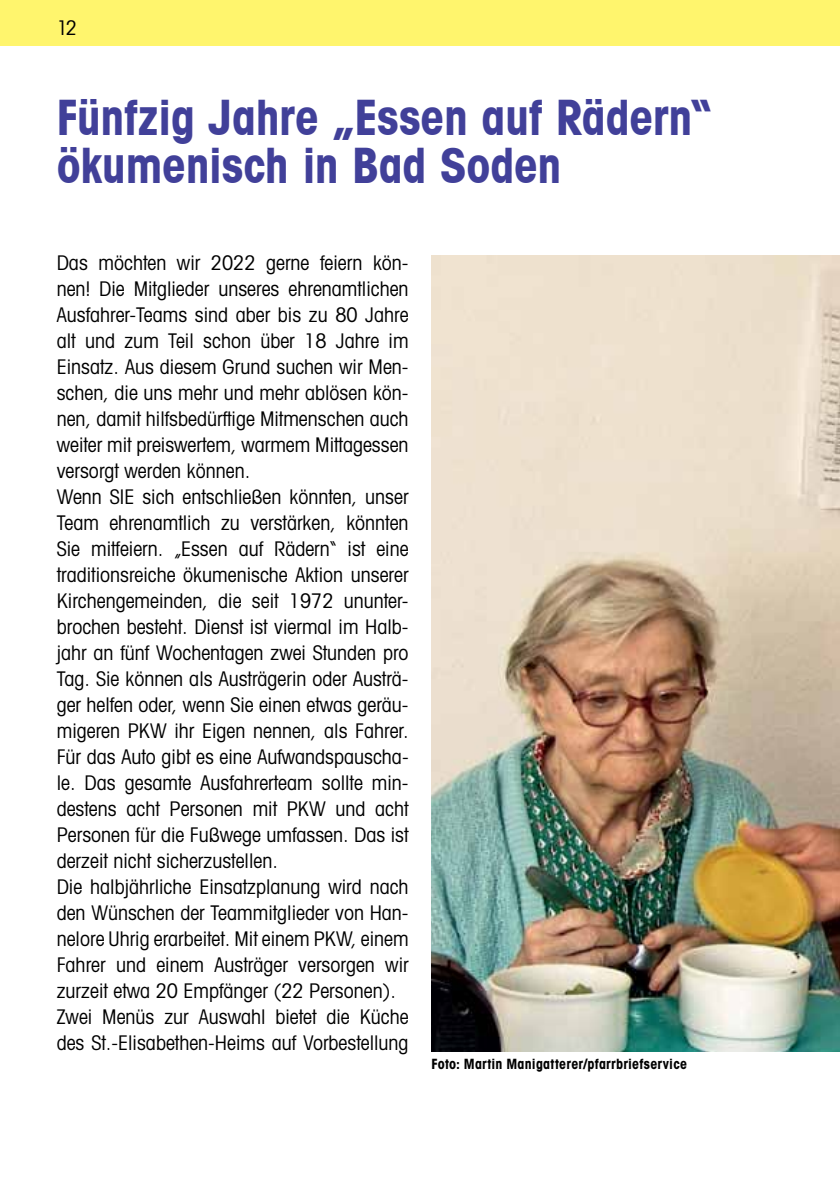
<style>
.page{position:relative;width:840px;height:1191px;background:#fff}
.page>*{position:absolute;margin:0;border:0;box-sizing:border-box;transform-origin:0 0}
.t1{font:700 condensed 48px/48px "Trendex Condensed S Si";letter-spacing:-.005em;color:#414099}
.t2{font:condensed 20px/26px "Trendex S Si";color:#000}
.t3{font:700 condensed 14px "Trendex S Si";letter-spacing:.015em;color:#000}
</style>
<div class="page">
<div style="left:0;top:0;width:839px;height:45px;background:#fff56d"></div>
<img style="left:431px;top:255px;width:408px;height:796px">
<p class="t2" style="left:57px;top:15px;width:22px">12</p>
<h1 class="t1" style="left:57px;top:92px;width:656px">Fünfzig Jahre „Essen auf Rädern“ ökumenisch in Bad Soden</h1>
<p class="t2" style="left:57px;top:249px;width:353px">Das möchten wir 2022 gerne feiern kön&shy;nen! Die Mitglieder unseres ehrenamtlichen Ausfahrer-Teams sind aber bis zu 80 Jahre alt und zum Teil schon über 18 Jahre im Einsatz. Aus diesem Grund suchen wir Men&shy;schen, die uns mehr und mehr ablösen kön&shy;nen, damit hilfsbedürftige Mitmenschen auch weiter mit preiswertem, warmem Mittagessen versorgt werden können.<br>Wenn SIE sich entschließen könnten, unser Team ehrenamtlich zu verstärken, könnten Sie mitfeiern. „Essen auf Rädern“ ist eine traditionsreiche ökumenische Aktion unserer Kirchengemeinden, die seit 1972 ununter&shy;brochen besteht. Dienst ist viermal im Halb&shy;jahr an fünf Wochentagen zwei Stunden pro Tag. Sie können als Austrägerin oder Austrä&shy;ger helfen oder, wenn Sie einen etwas geräu&shy;migeren PKW ihr Eigen nennen, als Fahrer.<br>Für das Auto gibt es eine Aufwandspauscha&shy;le. Das gesamte Ausfahrerteam sollte min&shy;destens acht Personen mit PKW und acht Personen für die Fußwege umfassen. Das ist derzeit nicht sicherzustellen.<br>Die halbjährliche Einsatzplanung wird nach den Wünschen der Teammitglieder von Han&shy;nelore Uhrig erarbeitet. Mit einem PKW, einem Fahrer und einem Austräger versorgen wir zurzeit etwa 20 Empfänger (22 Personen).<br>Zwei Menüs zur Auswahl bietet die Küche des St.-Elisabethen-Heims auf Vorbestellung</p>
<p class="t3" style="left:431px;top:1054px;width:257px">Foto: Martin Manigatterer/pfarrbriefservice</p>
</div>
